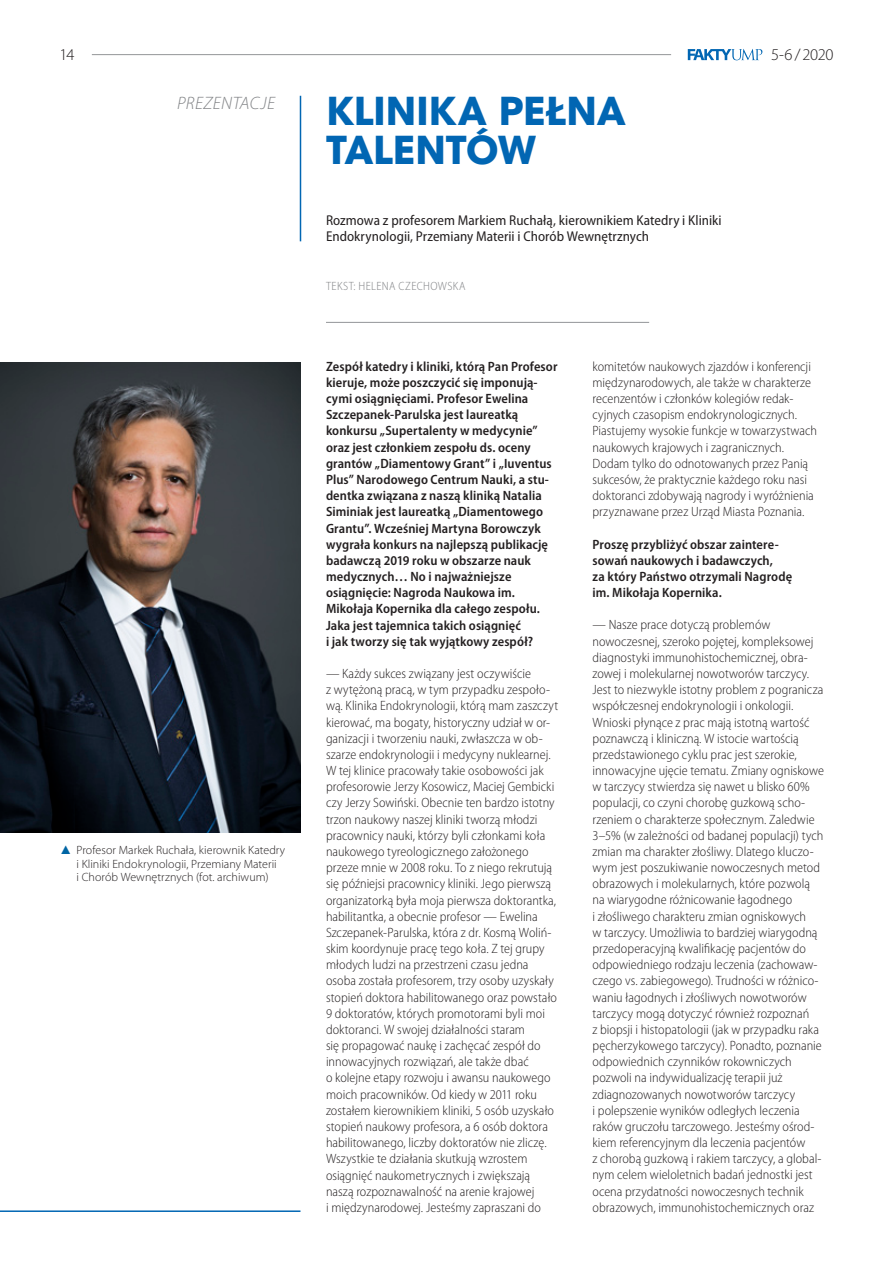
<style>
.page{position:relative;width:893px;height:1263px;background:#fff}
.page>*{position:absolute;margin:0;border:0;box-sizing:border-box;transform-origin:0 0}
.t1{font:39px/39px "Straight TTEFN Heavy";letter-spacing:-.005em;color:#0166b3}
.t2{font:italic 300 18px "Myriad Pro";letter-spacing:.02em;color:#808285}
.t3{font:300 16.5px "Myriad Pro";letter-spacing:-.03em;color:#231f20}
.t4{font:semi-condensed 14.25px/16.2px "Myriad Pro";letter-spacing:.005em;color:#231f20}
.t5{font:300 semi-condensed 13.5px/16.2px "Myriad Pro";color:#231f20}
.t6{font:600 semi-condensed 13.5px/16.2px "Myriad Pro";letter-spacing:.005em;color:#231f20}
.t7{font:300 12px/13.5px "Myriad Pro";letter-spacing:.005em;color:#231f20}
.t8{font:300 semi-condensed 12px "Myriad Pro";letter-spacing:.03em;color:#808285}
.s1{font-family:"Times New Roman";font-weight:400;font-size:12.15px;color:#0065a4}
</style>
<div class="page">
<hr style="left:92px;top:54px;width:579px;height:1px;background:#939598">
<svg style="left:688px;top:49px;width:74px;height:11px"></svg>
<hr style="left:326px;top:322px;width:323px;height:1px;background:#939598">
<img style="left:0;top:362px;width:300px;height:470px">
<hr style="left:0;top:1210px;width:300px;height:2px;background:#0166b3">
<hr style="left:300px;top:96px;width:1px;height:145px;background:#0166b3">
<p class="t3" style="left:60px;top:45px;width:16px">14</p>
<p class="t3" style="left:771px;top:45px;width:64px">5-6 / 2020</p>
<p class="t1" style="left:326px;top:91px;width:301px">KLINIKA PEŁNA<br>TALENTÓW</p>
<p class="t2" style="left:177px;top:94px;width:99px">PREZENTACJE</p>
<p class="t7" style="left:77px;top:843px;width:210px;text-indent:-17px"><span class="s1">▲</span> Profesor Markek Ruchała, kierownik Katedry i Kliniki Endokrynologii, Przemiany Materii<br>i Chorób Wewnętrznych (fot. archiwum)</p>
<p class="t4" style="left:326px;top:213px;width:397px">Rozmowa z profesorem Markiem Ruchałą, kierownikiem Katedry i Kliniki<br>Endokrynologii, Przemiany Materii i Chorób Wewnętrznych</p>
<p class="t8" style="left:326px;top:279px;width:141px">TEKST: HELENA CZECHOWSKA</p>
<p class="t6" style="left:326px;top:358px;width:233px">Zespół katedry i kliniki, którą Pan Profesor kieruje, może poszczycić się imponują&shy;cymi osiągnięciami. Profesor Ewelina Szczepanek-Parulska jest laureatką konkursu „Supertalenty w medycynie” oraz jest członkiem zespołu ds. oceny grantów „Diamentowy Grant” i „Iuventus Plus” Narodowego Centrum Nauki, a stu&shy;dentka związana z naszą kliniką Natalia Siminiak jest laureatką „Diamentowego Grantu”. Wcześniej Martyna Borowczyk wygrała konkurs na najlepszą publikację badawczą 2019 roku w obszarze nauk medycznych… No i najważniejsze osiągnięcie: Nagroda Naukowa im.<br>Mikołaja Kopernika dla całego zespołu.<br>Jaka jest tajemnica takich osiągnięć<br>i jak tworzy się tak wyjątkowy zespół?</p>
<p class="t5" style="left:326px;top:666px;width:234px">— Każdy sukces związany jest oczywiście<br>z wytężoną pracą, w tym przypadku zespoło&shy;wą. Klinika Endokrynologii, którą mam zaszczyt kierować, ma bogaty, historyczny udział w or&shy;ganizacji i tworzeniu nauki, zwłaszcza w ob&shy;szarze endokrynologii i medycyny nuklearnej.<br>W tej klinice pracowały takie osobowości jak profesorowie Jerzy Kosowicz, Maciej Gembicki czy Jerzy Sowiński. Obecnie ten bardzo istotny trzon naukowy naszej kliniki tworzą młodzi pracownicy nauki, którzy byli członkami koła naukowego tyreologicznego założonego przeze mnie w 2008 roku. To z niego rekrutują się późniejsi pracownicy kliniki. Jego pierwszą organizatorką była moja pierwsza doktorantka, habilitantka, a obecnie profesor — Ewelina Szczepanek-Parulska, która z dr. Kosmą Woliń&shy;skim koordynuje pracę tego koła. Z tej grupy młodych ludzi na przestrzeni czasu jedna osoba została profesorem, trzy osoby uzyskały stopień doktora habilitowanego oraz powstało 9 doktoratów, których promotorami byli moi doktoranci. W swojej działalności staram<br>się propagować naukę i zachęcać zespół do innowacyjnych rozwiązań, ale także dbać<br>o kolejne etapy rozwoju i awansu naukowego moich pracowników. Od kiedy w 2011 roku zostałem kierownikiem kliniki, 5 osób uzyskało stopień naukowy profesora, a 6 osób doktora habilitowanego, liczby doktoratów nie zliczę.<br>Wszystkie te działania skutkują wzrostem osiągnięć naukometrycznych i zwiększają naszą rozpoznawalność na arenie krajowej<br>i międzynarodowej. Jesteśmy zapraszani do</p>
<p class="t5" style="left:592px;top:358px;width:226px">komitetów naukowych zjazdów i konferencji międzynarodowych, ale także w charakterze recenzentów i członków kolegiów redak&shy;cyjnych czasopism endokrynologicznych.<br>Piastujemy wysokie funkcje w towarzystwach naukowych krajowych i zagranicznych.<br>Dodam tylko do odnotowanych przez Panią sukcesów, że praktycznie każdego roku nasi doktoranci zdobywają nagrody i wyróżnienia przyznawane przez Urząd Miasta Poznania.</p>
<p class="t6" style="left:592px;top:536px;width:201px">Proszę przybliżyć obszar zaintere&shy;sowań naukowych i badawczych,<br>za który Państwo otrzymali Nagrodę im. Mikołaja Kopernika.</p>
<p class="t5" style="left:592px;top:617px;width:233px">— Nasze prace dotyczą problemów nowoczesnej, szeroko pojętej, kompleksowej diagnostyki immunohistochemicznej, obra&shy;zowej i molekularnej nowotworów tarczycy.<br>Jest to niezwykle istotny problem z pogranicza współczesnej endokrynologii i onkologii.<br>Wnioski płynące z prac mają istotną wartość poznawczą i kliniczną. W istocie wartością przedstawionego cyklu prac jest szerokie, innowacyjne ujęcie tematu. Zmiany ogniskowe w tarczycy stwierdza się nawet u blisko 60% populacji, co czyni chorobę guzkową scho&shy;rzeniem o charakterze społecznym. Zaledwie 3–5% (w zależności od badanej populacji) tych zmian ma charakter złośliwy. Dlatego kluczo&shy;wym jest poszukiwanie nowoczesnych metod obrazowych i molekularnych, które pozwolą na wiarygodne różnicowanie łagodnego<br>i złośliwego charakteru zmian ogniskowych<br>w tarczycy. Umożliwia to bardziej wiarygodną przedoperacyjną kwalifikację pacjentów do odpowiedniego rodzaju leczenia (zachowaw&shy;czego vs. zabiegowego). Trudności w różnico&shy;waniu łagodnych i złośliwych nowotworów tarczycy mogą dotyczyć również rozpoznań<br>z biopsji i histopatologii (jak w przypadku raka pęcherzykowego tarczycy). Ponadto, poznanie odpowiednich czynników rokowniczych pozwoli na indywidualizację terapii już zdiagnozowanych nowotworów tarczycy<br>i polepszenie wyników odległych leczenia raków gruczołu tarczowego. Jesteśmy ośrod&shy;kiem referencyjnym dla leczenia pacjentów<br>z chorobą guzkową i rakiem tarczycy, a global&shy;nym celem wieloletnich badań jednostki jest ocena przydatności nowoczesnych technik obrazowych, immunohistochemicznych oraz</p>
</div>
